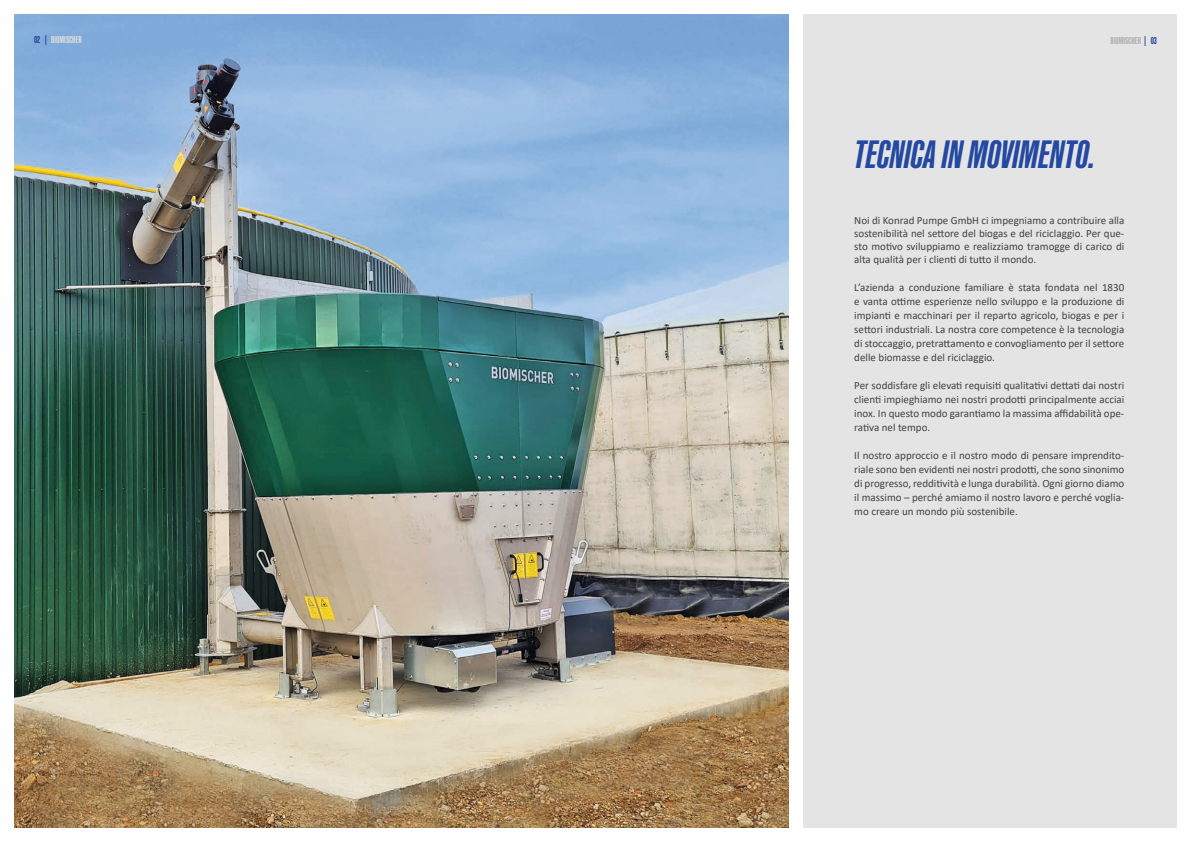
<style>
.page{position:relative;width:1191px;height:842px;background:#fff}
.page>*{position:absolute;margin:0;border:0;box-sizing:border-box;transform-origin:0 0}
.t1{font:italic 700 40px "Kaneda Gothic";color:#2449a2}
.t2{font:11px/14px "Calibri";color:#424241;text-align:justify}
.t3{font:700 10px "Kaneda Gothic";color:#dadbda}
.t4{font:700 10px "Kaneda Gothic";color:#b1b1b1}
.s1{color:#2449a2}
</style>
<div class="page">
<img style="left:14px;top:14px;width:774px;height:814px">
<div style="left:803px;top:14px;width:373px;height:814px;background:#e4e4e4"></div>
<p class="t3" style="left:34px;top:34px;width:49px"><span class="s1">02 |</span> BIOMISCHER</p>
<p class="t4" style="left:1110px;top:35px;width:48px">BIOMISCHER <span class="s1">| 03</span></p>
<h1 class="t1" style="left:854px;top:132px;width:243px">TECNICA IN MOVIMENTO.</h1>
<p class="t2" style="left:854px;top:213px;width:271px;line-height:13.2px">Noi di Konrad Pumpe GmbH ci impegniamo a contribuire alla sostenibilità nel settore del biogas e del riciclaggio. Per que&shy;sto motivo sviluppiamo e realizziamo tramogge di carico di alta qualità per i clienti di tutto il mondo.</p>
<p class="t2" style="left:854px;top:280px;width:271px">L’azienda a conduzione familiare è stata fondata nel 1830 e vanta ottime esperienze nello sviluppo e la produzione di impianti e macchinari per il reparto agricolo, biogas e per i settori industriali. La nostra core competence è la tecnologia di stoccaggio, pretrattamento e convogliamento per il settore delle biomasse e del riciclaggio.</p>
<p class="t2" style="left:854px;top:378px;width:271px">Per soddisfare gli elevati requisiti qualitativi dettati dai nostri clienti impieghiamo nei nostri prodotti principalmente acciai inox. In questo modo garantiamo la massima affidabilità ope&shy;rativa nel tempo.</p>
<p class="t2" style="left:854px;top:448px;width:271px">Il nostro approccio e il nostro modo di pensare imprendito&shy;riale sono ben evidenti nei nostri prodotti, che sono sinonimo di progresso, redditività e lunga durabilità. Ogni giorno diamo il massimo – perché amiamo il nostro lavoro e perché voglia&shy;mo creare un mondo più sostenibile.</p>
</div>
